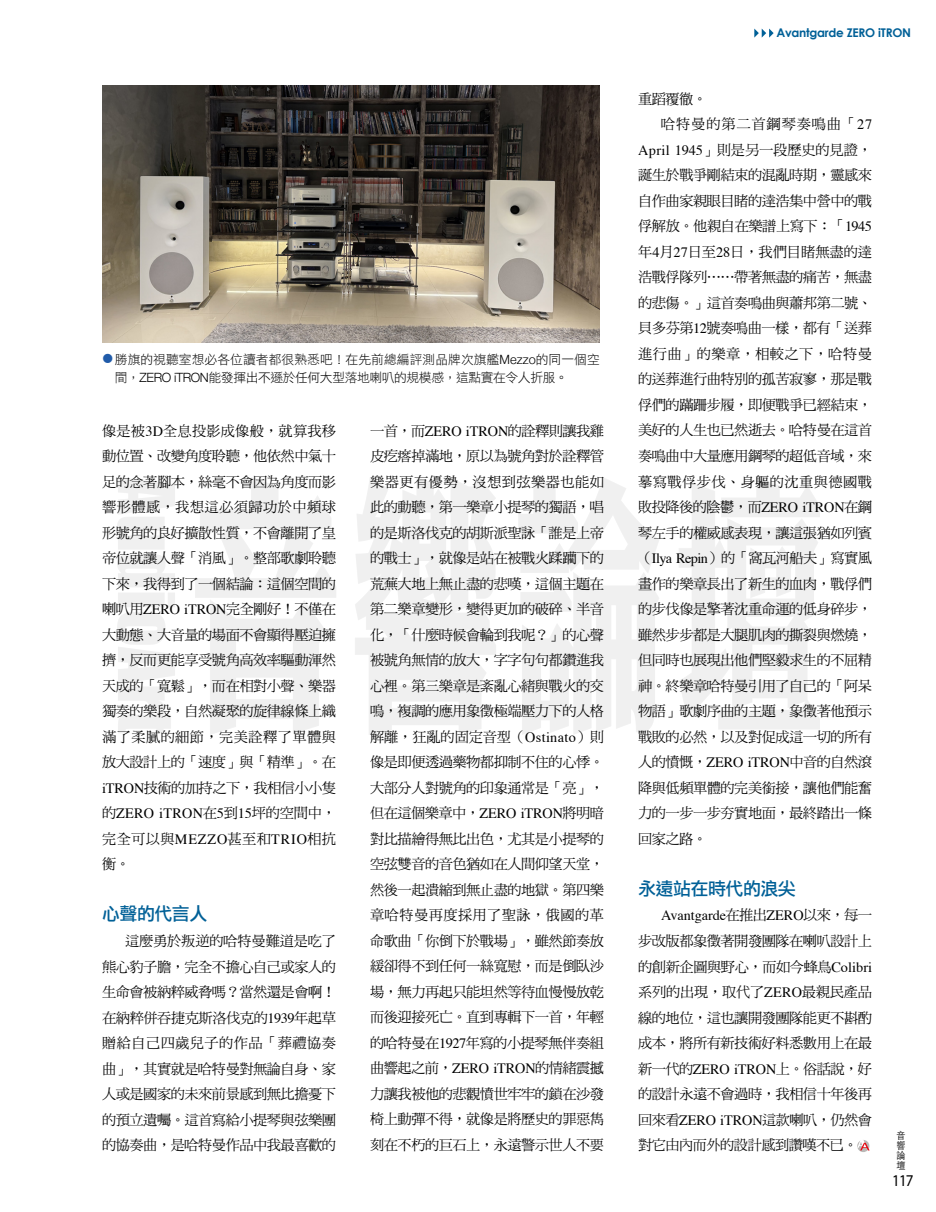
<style>
.page{position:relative;width:936px;height:1212px;background:#fff}
.page>*{position:absolute;margin:0;border:0;box-sizing:border-box;transform-origin:0 0}
.t1{font:18px "DF Li Hei Std W5";letter-spacing:-.03em;color:#006097}
.t2{font:16.5px "Myriad Pro";color:#000;scale:.91 1}
.t3{font:14.25px/25.5px "DF Ming Std W5";letter-spacing:-.035em;color:#000;text-align:justify}
.t4{font:14.25px "DF Ming Std W5";letter-spacing:.025em;color:#000}
.t5{font:14.25px "Times";letter-spacing:-.005em;color:#000}
.t6{font:14.25px "Times";letter-spacing:.02em;color:#000}
.t7{font:14.25px/25.5px "DF Ming Std W5";letter-spacing:.02em;color:#000}
.t8{font:14.25px "DF Ming Std W5";letter-spacing:-.01em;color:#000}
.t9{font:14.25px "DF Ming Std W5";letter-spacing:-.005em;color:#000}
.t10{font:14.25px "DF Ming Std W5";letter-spacing:.055em;color:#000}
.t11{font:12.75px/18px "DF Li Hei Std W3";letter-spacing:.005em;color:#000}
.t12{font:700 12px "Century Gothic";letter-spacing:-.02em;color:#006097}
.t13{font:300 9.9px/10.2px "ST Heiti TC";color:#000;text-align:justify;scale:.91 1}
.s1{font-family:"Helvetica Neue";font-weight:300}
.s2{font-family:"Times"}
.s3{font-family:"DF Ming Std W5"}
</style>
<div class="page">
<svg style="left:857px;top:1140px;width:12px;height:12px"></svg>
<svg style="left:857px;top:1140px;width:12px;height:10px"></svg>
<img style="left:102px;top:85px;width:498px;height:257px">
<svg style="left:754px;top:29px;width:19px;height:9px"></svg>
<p class="t11" style="left:115px;top:350px;width:486px">勝旗的視聽室想必各位讀者都很熟悉吧！在先前總編評測品牌次旗艦<span class="s1">Mezzo</span>的同一個空間，<span class="s1">ZERO iTRON</span>能發揮出不遜於任何大型落地喇叭的規模感，這點實在令人折服。</p>
<p class="t3" style="left:102px;top:418px;width:235px">像是被<span class="s2">3D</span>全息投影成像般，就算我移動位置、改變角度聆聽，他依然中氣十足的念著腳本，絲毫不會因為角度而影響形體感，我想這必須歸功於中頻球形號角的良好擴散性質，不會離開了皇帝位就讓人聲「消風」。整部歌劇聆聽下來，我得到了一個結論：這個空間的喇叭用<span class="s2">ZERO iTRON</span>完全剛好！不僅在大動態、大音量的場面不會顯得壓迫擁擠，反而更能享受號角高效率驅動渾然天成的「寬鬆」，而在相對小聲、樂器獨奏的樂段，自然凝聚的旋律線條上織滿了柔膩的細節，完美詮釋了單體與放大設計上的「速度」與「精準」。在<span class="s2">iTRON</span>技術的加持之下，我相信小小隻</p>
<p class="t6" style="left:102px;top:800px;width:235px"><span class="s3">的</span>ZERO iTRON<span class="s3">在</span>5<span class="s3">到</span>15<span class="s3">坪的空間中，</span></p>
<p class="t7" style="left:102px;top:826px;width:235px">完全可以與<span class="s2">MEZZO</span>甚至和<span class="s2">TRIO</span>相抗衡。</p>
<p class="t1" style="left:102px;top:904px;width:107px">心聲的代言人</p>
<p class="t3" style="left:102px;top:928px;width:235px;text-indent:23px">這麼勇於叛逆的哈特曼難道是吃了熊心豹子膽，完全不擔心自己或家人的生命會被納粹威脅嗎？當然還是會啊！在納粹併吞捷克斯洛伐克的<span class="s2">1939</span>年起草贈給自己四歲兒子的作品「葬禮協奏曲」，其實就是哈特曼對無論自身、家人或是國家的未來前景感到無比擔憂下的預立遺囑。這首寫給小提琴與弦樂團的協奏曲，是哈特曼作品中我最喜歡的</p>
<p class="t3" style="left:370px;top:417px;width:235px">一首，而<span class="s2">ZERO iTRON</span>的詮釋則讓我雞皮疙瘩掉滿地，原以為號角對於詮釋管樂器更有優勢，沒想到弦樂器也能如此的動聽，第一樂章小提琴的獨語，唱的是斯洛伐克的胡斯派聖詠「誰是上帝的戰士」，就像是站在被戰火蹂躪下的荒蕪大地上無止盡的悲嘆，這個主題在第二樂章變形，變得更加的破碎、半音化，「什麼時候會輪到我呢？」的心聲被號角無情的放大，字字句句都鑽進我心裡。第三樂章是紊亂心緒與戰火的交鳴，複調的應用象徵極端壓力下的人格解離，狂亂的固定音型（<span class="s2">Ostinato</span>）則像是即便透過藥物都抑制不住的心悸。大部分人對號角的印象通常是「亮」，但在這個樂章中，<span class="s2">ZERO iTRON</span>將明暗對比描繪得無比出色，尤其是小提琴的空弦雙音的音色猶如在人間仰望天堂，然後一起潰縮到無止盡的地獄。第四樂章哈特曼再度採用了聖詠，俄國的革命歌曲「你倒下於戰場」，雖然節奏放緩卻得不到任何一絲寬慰，而是倒臥沙場，無力再起只能坦然等待血慢慢放乾而後迎接死亡。直到專輯下一首，年輕的哈特曼在<span class="s2">1927</span>年寫的小提琴無伴奏組曲響起之前，<span class="s2">ZERO iTRON</span>的情緒震撼力讓我被他的悲觀憤世牢牢的鎖在沙發椅上動彈不得，就像是將歷史的罪惡雋刻在不朽的巨石上，永遠警示世人不要</p>
<p class="t12" style="left:776px;top:26px;width:136px">Avantgarde ZERO iTRON</p>
<p class="t3" style="left:638px;top:86px;width:70px">重蹈覆徹。</p>
<p class="t10" style="left:661px;top:117px;width:212px">哈特曼的第二首鋼琴奏鳴曲「<span class="s2">27</span></p>
<p class="t8" style="left:638px;top:142px;width:235px"><span class="s2">April 1945</span>」則是另一段歷史的見證，</p>
<p class="t3" style="left:638px;top:162px;width:235px">誕生於戰爭剛結束的混亂時期，靈感來</p>
<p class="t3" style="left:638px;top:188px;width:235px">自作曲家親眼目睹的達浩集中營中的戰</p>
<p class="t3" style="left:638px;top:213px;width:235px">俘解放。他親自在樂譜上寫下：「<span class="s2">1945</span></p>
<p class="t9" style="left:638px;top:244px;width:235px">年<span class="s2">4</span>月<span class="s2">27</span>日至<span class="s2">28</span>日，我們目睹無盡的達</p>
<p class="t3" style="left:638px;top:264px;width:235px">浩戰俘隊列⋯⋯帶著無盡的痛苦，無盡</p>
<p class="t3" style="left:638px;top:290px;width:235px">的悲傷。」這首奏鳴曲與蕭邦第二號、</p>
<p class="t3" style="left:638px;top:315px;width:235px">貝多芬第<span class="s2">12</span>號奏鳴曲一樣，都有「送葬</p>
<p class="t4" style="left:638px;top:346px;width:235px">進行曲」的樂章，相較之下，哈特曼</p>
<p class="t3" style="left:638px;top:366px;width:235px">的送葬進行曲特別的孤苦寂寥，那是戰</p>
<p class="t3" style="left:638px;top:392px;width:235px">俘們的蹣跚步履，即便戰爭已經結束，</p>
<p class="t3" style="left:638px;top:417px;width:235px">美好的人生也已然逝去。哈特曼在這首</p>
<p class="t3" style="left:638px;top:443px;width:235px">奏鳴曲中大量應用鋼琴的超低音域，來</p>
<p class="t4" style="left:638px;top:474px;width:235px">摹寫戰俘步伐、身軀的沈重與德國戰</p>
<p class="t3" style="left:638px;top:494px;width:235px">敗投降後的陰鬱，而<span class="s2">ZERO iTRON</span>在鋼</p>
<p class="t3" style="left:638px;top:519px;width:235px">琴左手的權威感表現，讓這張猶如列賓</p>
<p class="t3" style="left:638px;top:545px;width:235px">（<span class="s2">Ilya Repin</span>）的「窩瓦河船夫」寫實風</p>
<p class="t3" style="left:638px;top:570px;width:235px">畫作的樂章長出了新生的血肉，戰俘們</p>
<p class="t3" style="left:638px;top:596px;width:235px">的步伐像是擎著沈重命運的低身碎步，</p>
<p class="t3" style="left:638px;top:621px;width:235px">雖然步步都是大腿肌肉的撕裂與燃燒，</p>
<p class="t3" style="left:638px;top:647px;width:235px">但同時也展現出他們堅毅求生的不屈精</p>
<p class="t3" style="left:638px;top:672px;width:235px">神。終樂章哈特曼引用了自己的「阿呆</p>
<p class="t3" style="left:638px;top:698px;width:235px">物語」歌劇序曲的主題，象徵著他預示</p>
<p class="t3" style="left:638px;top:723px;width:235px">戰敗的必然，以及對促成這一切的所有</p>
<p class="t3" style="left:638px;top:749px;width:235px">人的憤慨，<span class="s2">ZERO iTRON</span>中音的自然滾</p>
<p class="t3" style="left:638px;top:774px;width:235px">降與低頻單體的完美銜接，讓他們能奮</p>
<p class="t3" style="left:638px;top:800px;width:235px">力的一步一步夯實地面，最終踏出一條</p>
<p class="t3" style="left:638px;top:825px;width:70px">回家之路。</p>
<p class="t1" style="left:638px;top:879px;width:159px">永遠站在時代的浪尖</p>
<p class="t5" style="left:661px;top:902px;width:212px">Avantgarde<span class="s3">在推出</span>ZERO<span class="s3">以來，每一</span></p>
<p class="t3" style="left:638px;top:928px;width:235px">步改版都象徵著開發團隊在喇叭設計上的創新企圖與野心，而如今蜂鳥<span class="s2">Colibri</span>系列的出現，取代了<span class="s2">ZERO</span>最親民產品線的地位，這也讓開發團隊能更不斟酌成本，將所有新技術好料悉數用上在最新一代的<span class="s2">ZERO iTRON</span>上。俗話說，好的設計永遠不會過時，我相信十年後再回來看<span class="s2">ZERO iTRON</span>這款喇叭，仍然會對它由內而外的設計感到讚嘆不已。</p>
<p class="t13" style="left:896px;top:1129px;width:11px">音響論壇</p>
<p class="t2" style="left:892px;top:1170px;width:25px">117</p>
</div>
